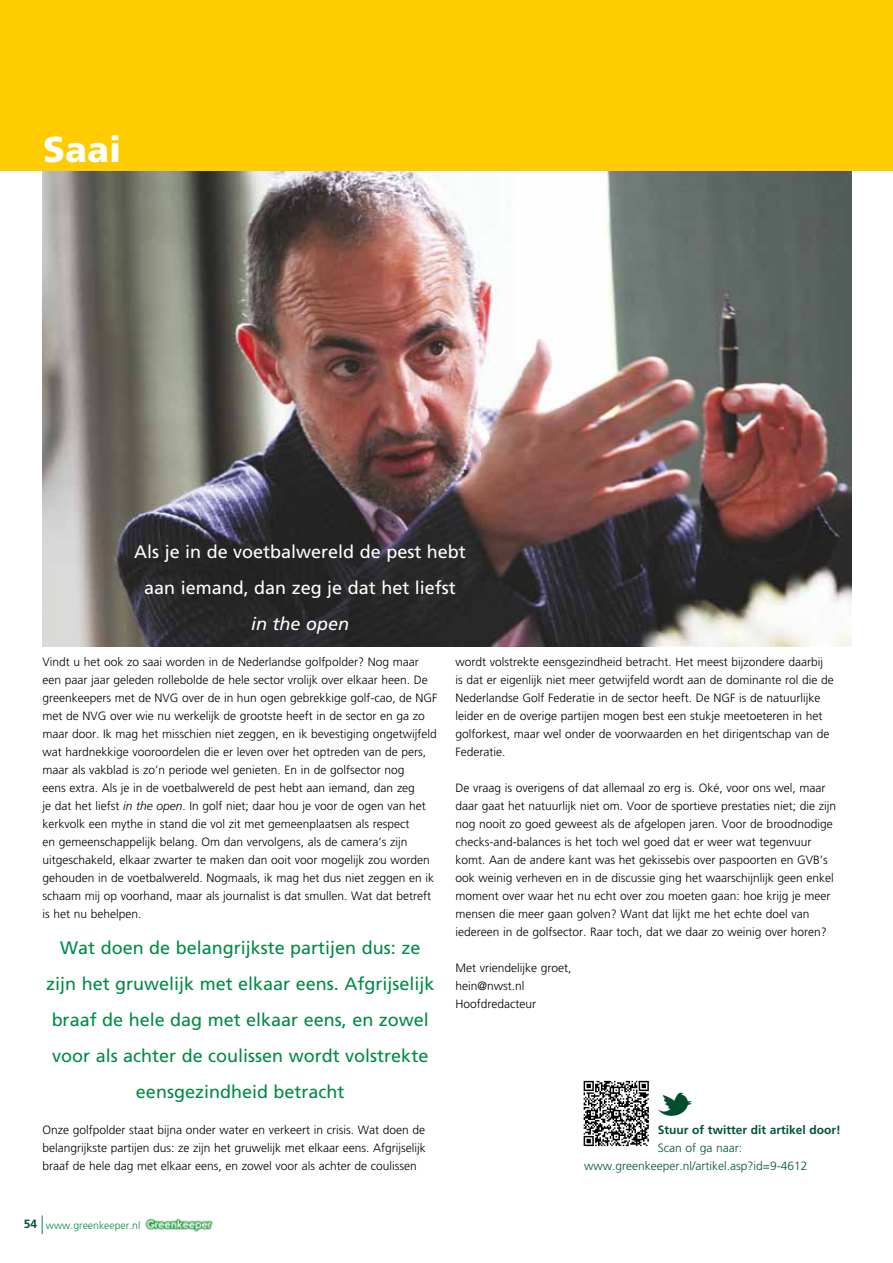
<style>
.page{position:relative;width:893px;height:1263px;background:#fff}
.page>*{position:absolute;margin:0;border:0;box-sizing:border-box;transform-origin:0 0}
.t1{font:900 36px "Frutiger";color:#fff}
.t2{font:18px/36px "Frutiger";color:#008b45;text-align:center}
.t3{font:18px/36px "Frutiger";color:#fff;text-align:center}
.t4{font:italic 18px "Frutiger";color:#fff}
.t5{font:300 12px/18px "Frutiger";color:#000}
.t6{font:300 12px/18px "Frutiger";color:#00523c}
.t7{font:700 12px "Frutiger";color:#00523c}
.t8{font:300 10.5px "Frutiger";color:#008b45}
.s1{font-style:italic}
.s2{font-weight:700;font-size:12px;color:#00523c}
</style>
<div class="page">
<img style="left:145px;top:1218px;width:68px;height:14px">
<svg style="left:42px;top:1215px;width:1px;height:19px"></svg>
<img style="left:43px;top:170px;width:808px;height:476px">
<div style="left:0;top:0;width:893px;height:170px;background:#fecc00"></div>
<svg style="left:584px;top:1081px;width:65px;height:65px"></svg>
<svg style="left:658px;top:1092px;width:34px;height:24px"></svg>
<h1 class="t1" style="left:43px;top:128px;width:80px">Saai</h1>
<h2 class="t3" style="left:134px;top:534px;width:333px">Als je in de voetbalwereld de pest hebt aan iemand, dan zeg je dat het liefst</h2>
<h2 class="t4" style="left:251px;top:613px;width:100px">in the open</h2>
<p class="t5" style="left:43px;top:653px;width:396px">Vindt u het ook zo saai worden in de Nederlandse golfpolder? Nog maar een paar jaar geleden rollebolde de hele sector vrolijk over elkaar heen. De greenkeepers met de NVG over de in hun ogen gebrekkige golf-cao, de NGF met de NVG over wie nu werkelijk de grootste heeft in de sector en ga zo maar door. Ik mag het misschien niet zeggen, en ik bevestiging ongetwijfeld wat hardnekkige vooroordelen die er leven over het optreden van de pers, maar als vakblad is zo’n periode wel genieten. En in de golfsector nog<br>eens extra. Als je in de voetbalwereld de pest hebt aan iemand, dan zeg<br>je dat het liefst <span class="s1">in the open</span>. In golf niet; daar hou je voor de ogen van het kerkvolk een mythe in stand die vol zit met gemeenplaatsen als respect<br>en gemeenschappelijk belang. Om dan vervolgens, als de camera’s zijn uitgeschakeld, elkaar zwarter te maken dan ooit voor mogelijk zou worden gehouden in de voetbalwereld. Nogmaals, ik mag het dus niet zeggen en ik schaam mij op voorhand, maar als journalist is dat smullen. Wat dat betreft is het nu behelpen.</p>
<h2 class="t2" style="left:46px;top:930px;width:390px">Wat doen de belangrijkste partijen dus: ze zijn het gruwelijk met elkaar eens. Afgrijselijk braaf de hele dag met elkaar eens, en zowel voor als achter de coulissen wordt volstrekte eensgezindheid betracht</h2>
<p class="t5" style="left:43px;top:1121px;width:385px;text-align:justify">Onze golfpolder staat bijna onder water en verkeert in crisis. Wat doen de belangrijkste partijen dus: ze zijn het gruwelijk met elkaar eens. Afgrijselijk braaf de hele dag met elkaar eens, en zowel voor als achter de coulissen</p>
<p class="t5" style="left:455px;top:653px;width:380px">wordt volstrekte eensgezindheid betracht. Het meest bijzondere daarbij<br>is dat er eigenlijk niet meer getwijfeld wordt aan de dominante rol die de Nederlandse Golf Federatie in de sector heeft. De NGF is de natuurlijke leider en de overige partijen mogen best een stukje meetoeteren in het golforkest, maar wel onder de voorwaarden en het dirigentschap van de Federatie.</p>
<p class="t5" style="left:455px;top:779px;width:382px">De vraag is overigens of dat allemaal zo erg is. Oké, voor ons wel, maar daar gaat het natuurlijk niet om. Voor de sportieve prestaties niet; die zijn nog nooit zo goed geweest als de afgelopen jaren. Voor de broodnodige checks-and-balances is het toch wel goed dat er weer wat tegenvuur komt. Aan de andere kant was het gekissebis over paspoorten en GVB’s ook weinig verheven en in de discussie ging het waarschijnlijk geen enkel moment over waar het nu echt over zou moeten gaan: hoe krijg je meer mensen die meer gaan golven? Want dat lijkt me het echte doel van iedereen in de golfsector. Raar toch, dat we daar zo weinig over horen?</p>
<p class="t5" style="left:455px;top:959px;width:118px">Met vriendelijke groet, hein@nwst.nl<br>Hoofdredacteur</p>
<p class="t7" style="left:658px;top:1123px;width:185px">Stuur of twitter dit artikel door!</p>
<p class="t6" style="left:584px;top:1139px;width:225px;text-indent:74px">Scan of ga naar: www.greenkeeper.nl/artikel.asp?id=9-4612</p>
<p class="t8" style="left:24px;top:1219px;width:118px"><span class="s2">54</span> www.greenkeeper.nl</p>
</div>
